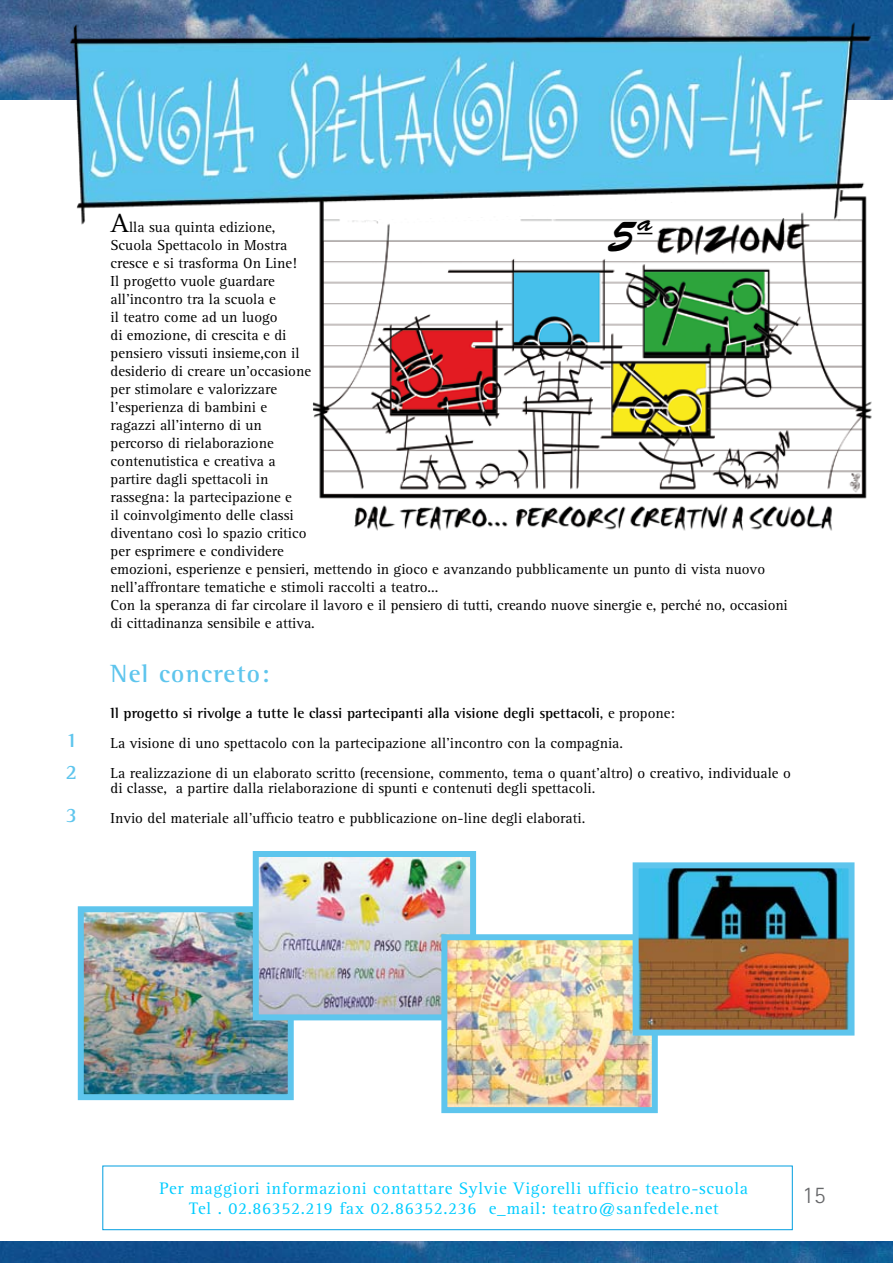
<style>
.page{position:relative;width:893px;height:1263px;background:#fff}
.page>*{position:absolute;margin:0;border:0;box-sizing:border-box;transform-origin:0 0}
.t1{font:45px "Brush Script Std";color:#000}
.t2{font:700 25.5px "Agfa Rotis Semi Serif";letter-spacing:.05em;color:#5ec5ed}
.t3{font:300 24px "Agfa Rotis Sans Serif";color:#666769}
.t4{font:700 21px/31.5px "Agfa Rotis Semi Serif";color:#5ec5ed}
.t5{font:17.25px/20.7px "Agfa Rotis Serif";letter-spacing:.04em;color:#0cf;text-align:center}
.t6{font:15px/18px "Agfa Rotis Serif";color:#000}
.t7{font:700 15px "Agfa Rotis Semi Serif";color:#000}
.s1{font-size:27px}
.s2{font-family:"Agfa Rotis Serif";font-weight:400}
</style>
<div class="page">
<img style="left:313px;top:225px;width:559px;height:306px">
<img style="left:0;top:0;width:893px;height:100px">
<img style="left:0;top:1242px;width:893px;height:21px">
<div style="left:103px;top:1166px;width:689px;height:64px;border:1px solid #009ee0"></div>
<img style="left:64px;top:19px;width:810px;height:206px">
<img style="left:85px;top:913px;width:202px;height:180px">
<div style="left:78px;top:906px;width:216px;height:194px;border:6px solid #5ec5ed"></div>
<img style="left:260px;top:858px;width:209px;height:155px">
<div style="left:253px;top:851px;width:223px;height:169px;border:6px solid #5ec5ed"></div>
<img style="left:448px;top:941px;width:203px;height:165px">
<div style="left:441px;top:934px;width:217px;height:179px;border:6px solid #5ec5ed"></div>
<img style="left:640px;top:869px;width:207px;height:159px">
<div style="left:633px;top:862px;width:221px;height:173px;border:6px solid #5ec5ed"></div>
<h3 class="t4" style="left:66px;top:724px;width:14px">1<br>2</h3>
<h3 class="t4" style="left:66px;top:799px;width:13px">3</h3>
<p class="t6" style="left:111px;top:218px;width:679px"><span class="s1">A</span>lla sua quinta edizione,<br>Scuola Spettacolo in Mostra<br>cresce e si trasforma On Line!<br>Il progetto vuole guardare<br>all’incontro tra la scuola e<br>il teatro come ad un luogo<br>di emozione, di crescita e di<br>pensiero vissuti insieme,con il<br>desiderio di creare un’occasione<br>per stimolare e valorizzare<br>l’esperienza di bambini e<br>ragazzi all’interno di un<br>percorso di rielaborazione<br>contenutistica e creativa a<br>partire dagli spettacoli in<br>rassegna: la partecipazione e<br>il coinvolgimento delle classi<br>diventano così lo spazio critico<br>per esprimere e condividere<br>emozioni, esperienze e pensieri, mettendo in gioco e avanzando pubblicamente un punto di vista nuovo nell’affrontare tematiche e stimoli raccolti a teatro...<br>Con la speranza di far circolare il lavoro e il pensiero di tutti, creando nuove sinergie e, perché no, occasioni di cittadinanza sensibile e attiva.</p>
<h2 class="t2" style="left:111px;top:658px;width:160px">Nel concreto:</h2>
<p class="t7" style="left:111px;top:704px;width:566px">Il progetto si rivolge a tutte le classi partecipanti alla visione degli spettacoli<span class="s2">, e propone:</span></p>
<p class="t6" style="left:111px;top:728px;width:682px;line-height:30px">La visione di uno spettacolo con la partecipazione all’incontro con la compagnia.<br>La realizzazione di un elaborato scritto (recensione, commento, tema o quant’altro) o creativo, individuale o</p>
<p class="t6" style="left:111px;top:773px;width:486px;line-height:30px">di classe, a partire dalla rielaborazione di spunti e contenuti degli spettacoli.<br>Invio del materiale all’ufficio teatro e pubblicazione on-line degli elaborati.</p>
<h1 class="t1" style="left:608px;top:211px;width:44px">5ª</h1>
<p class="t5" style="left:160px;top:1178px;width:590px">Per maggiori informazioni contattare Sylvie Vigorelli ufficio teatro-scuola<br>Tel . 02.86352.219 fax 02.86352.236 e_mail: teatro@sanfedele.net</p>
<h3 class="t3" style="left:802px;top:1181px;width:25px">15</h3>
</div>
